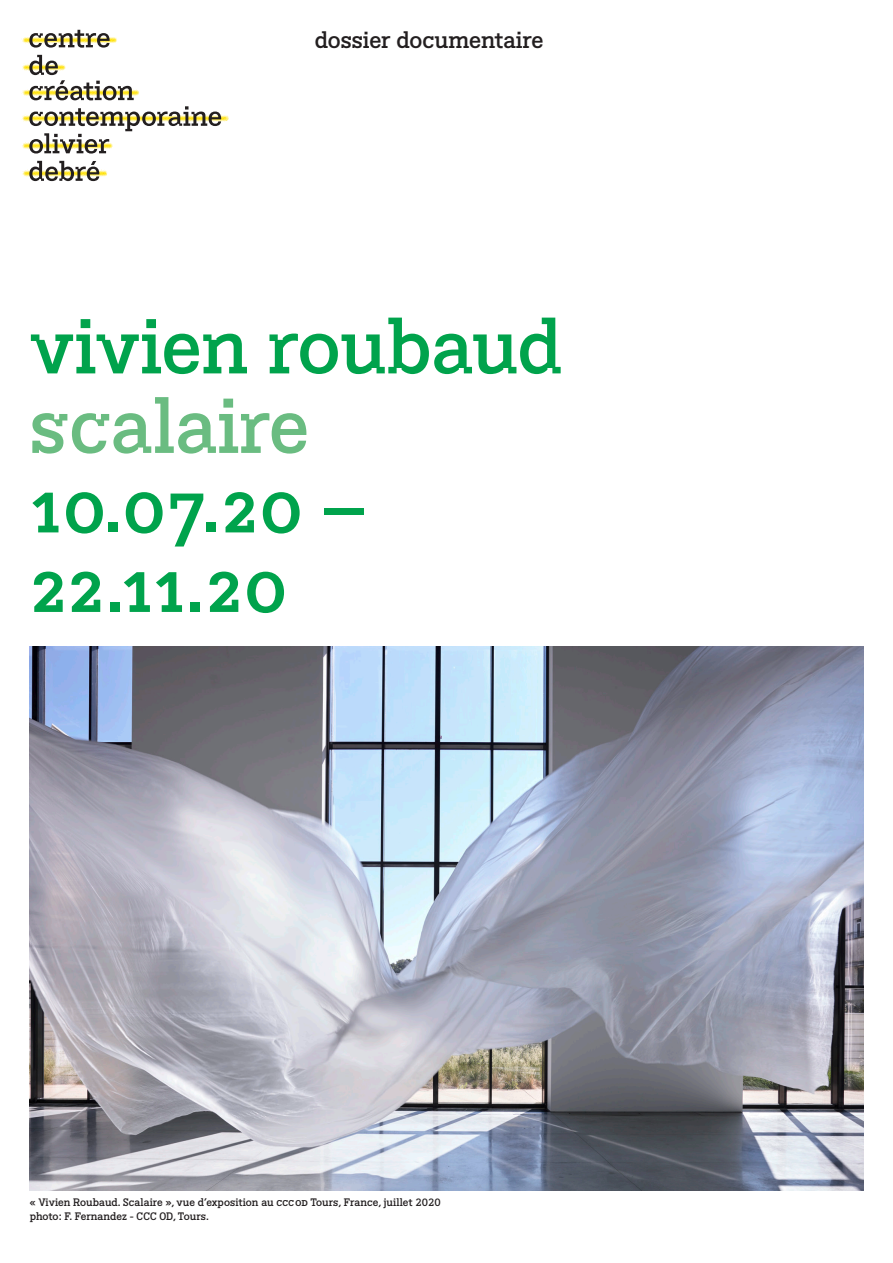
<style>
.page{position:relative;width:893px;height:1263px;background:#fff}
.page>*{position:absolute;margin:0;border:0;box-sizing:border-box;transform-origin:0 0}
._01_Titre_50_53pt{font:75px "BVHCCCOD Titrage";letter-spacing:-.005em;color:#00a34c}
._01_Titre_50_53pt-2{font:75px "BVHCCCOD Titrage";letter-spacing:-.005em;color:#6abc81}
._01_Running_Title_15{font:22.5px "BVHCCCOD";color:#231f20}
._07_Légendes_7_9pt{font:10.5px/13.5px "BVHCCCOD";color:#211d1e}
</style>
<div class="page">
<svg style="left:21px;top:30px;width:208px;height:151px"></svg>
<img style="left:30px;top:646px;width:833px;height:545px">
<p class="_01_Running_Title_15" style="left:315px;top:25px;width:230px">dossier documentaire</p>
<p class="_01_Titre_50_53pt" style="left:30px;top:297px;width:534px">vivien roubaud</p>
<p class="_01_Titre_50_53pt-2" style="left:30px;top:376px;width:281px">scalaire</p>
<p class="_01_Titre_50_53pt" style="left:30px;top:456px;width:337px">10.07.20 –</p>
<p class="_01_Titre_50_53pt" style="left:30px;top:535px;width:260px">22.11.20</p>
<p class="_07_Légendes_7_9pt" style="left:30px;top:1196px;width:413px">« Vivien Roubaud. Scalaire », vue d’exposition au cccod Tours, France, juillet 2020 photo: F. Fernandez - CCC OD, Tours.</p>
</div>
